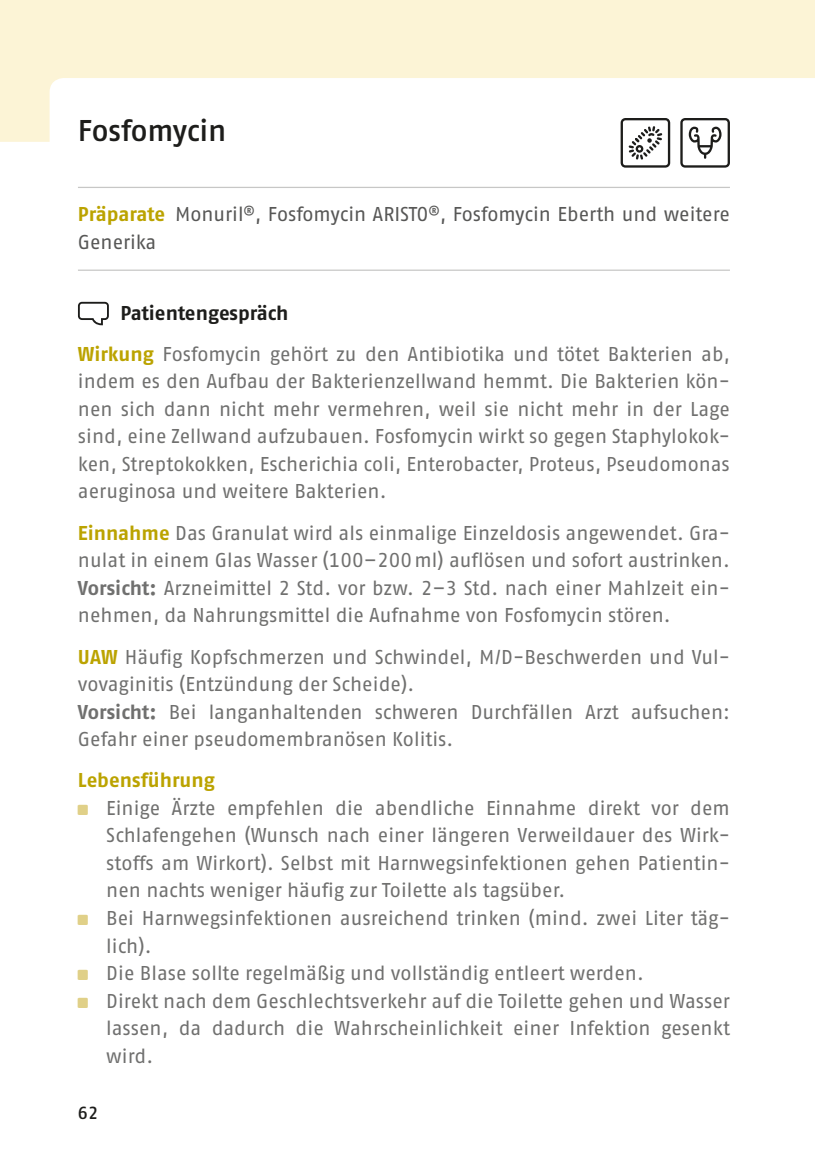
<style>
.page{position:relative;width:815px;height:1163px;background:#fff}
.page>*{position:absolute;margin:0;border:0;box-sizing:border-box;transform-origin:0 0}
.t1{font:600 30px "Fago Pro";letter-spacing:-.005em;color:#1d1d1b}
.t2{font:20px/27.5px "Fago Pro";color:#70706f}
.t3{font:20px/27.5px "Fago Pro";letter-spacing:-.005em;color:#575756}
.t4{font:700 20px "Fago Pro";color:#bba300}
.t5{font:600 17.5px "Fago Pro";color:#1d1d1b}
.s1{font-weight:700;color:#bba300}
.s2{font-weight:700;color:#1d1d1b}
.s3{font-weight:700}
</style>
<div class="page">
<svg style="left:0;top:0;width:815px;height:142px;fill:#fcf4d6"></svg>
<svg style="left:621px;top:118px;width:49px;height:50px"></svg>
<svg style="left:680px;top:118px;width:50px;height:50px"></svg>
<hr style="left:78px;top:187px;width:652px;height:1px;background:#c7c7c6">
<hr style="left:78px;top:269px;width:652px;height:2px;background:#c7c7c6">
<svg style="left:78px;top:302px;width:31px;height:23px"></svg>
<h1 class="t1" style="left:78px;top:112px;width:150px">Fosfomycin</h1>
<p class="t3" style="left:78px;top:201px;width:653px"><span class="s1">Präparate</span> Monuril<sup>®</sup>, Fosfomycin ARISTO<sup>®</sup>, Fosfomycin Eberth und weitere<br>Generika</p>
<p class="t2" style="left:78px;top:292px;width:653px;line-height:41.2px;text-indent:43px"><span class="s2">Patientengespräch<br></span><span class="s1">Wirkung</span> Fosfomycin gehört zu den Antibiotika und tötet Bakterien ab,</p>
<p class="t2" style="left:78px;top:367px;width:654px;text-align:justify">indem es den Aufbau der Bakterienzellwand hemmt. Die Bakterien kön&shy;nen sich dann nicht mehr vermehren, weil sie nicht mehr in der Lage sind, eine Zellwand aufzubauen. Fosfomycin wirkt so gegen Staphylokok&shy;ken, Streptokokken, Escherichia coli, Enterobacter, Proteus, Pseudomonas aeruginosa und weitere Bakterien.</p>
<p class="t2" style="left:78px;top:519px;width:653px;text-align:justify"><span class="s1">Einnahme</span> Das Granulat wird als einmalige Einzeldosis angewendet. Gra&shy;nulat in einem Glas Wasser (100–200ml) auflösen und sofort austrinken.<br><span class="s3">Vorsicht:</span> Arzneimittel 2 Std. vor bzw. 2–3 Std. nach einer Mahlzeit ein&shy;nehmen, da Nahrungsmittel die Aufnahme von Fosfomycin stören.</p>
<p class="t2" style="left:78px;top:642px;width:654px"><span class="s1">UAW</span> Häufig Kopfschmerzen und Schwindel, M/D-Beschwerden und Vul&shy;vovaginitis (Entzündung der Scheide).<br><span class="s3">Vorsicht:</span> Bei langanhaltenden schweren Durchfällen Arzt aufsuchen:<br>Gefahr einer pseudomembranösen Kolitis.</p>
<p class="t4" style="left:78px;top:768px;width:139px">Lebensführung</p>
<p class="t2" style="left:106px;top:794px;width:625px">Einige Ärzte empfehlen die abendliche Einnahme direkt vor dem Schlafengehen (Wunsch nach einer längeren Verweildauer des Wirk&shy;stoffs am Wirkort). Selbst mit Harnwegsinfektionen gehen Patientin&shy;nen nachts weniger häufig zur Toilette als tagsüber.<br>Bei Harnwegsinfektionen ausreichend trinken (mind. zwei Liter täg&shy;lich).<br>Die Blase sollte regelmäßig und vollständig entleert werden.<br>Direkt nach dem Geschlechtsverkehr auf die Toilette gehen und Wasser lassen, da dadurch die Wahrscheinlichkeit einer Infektion gesenkt wird.</p>
<p class="t5" style="left:78px;top:1102px;width:22px">62</p>
</div>
